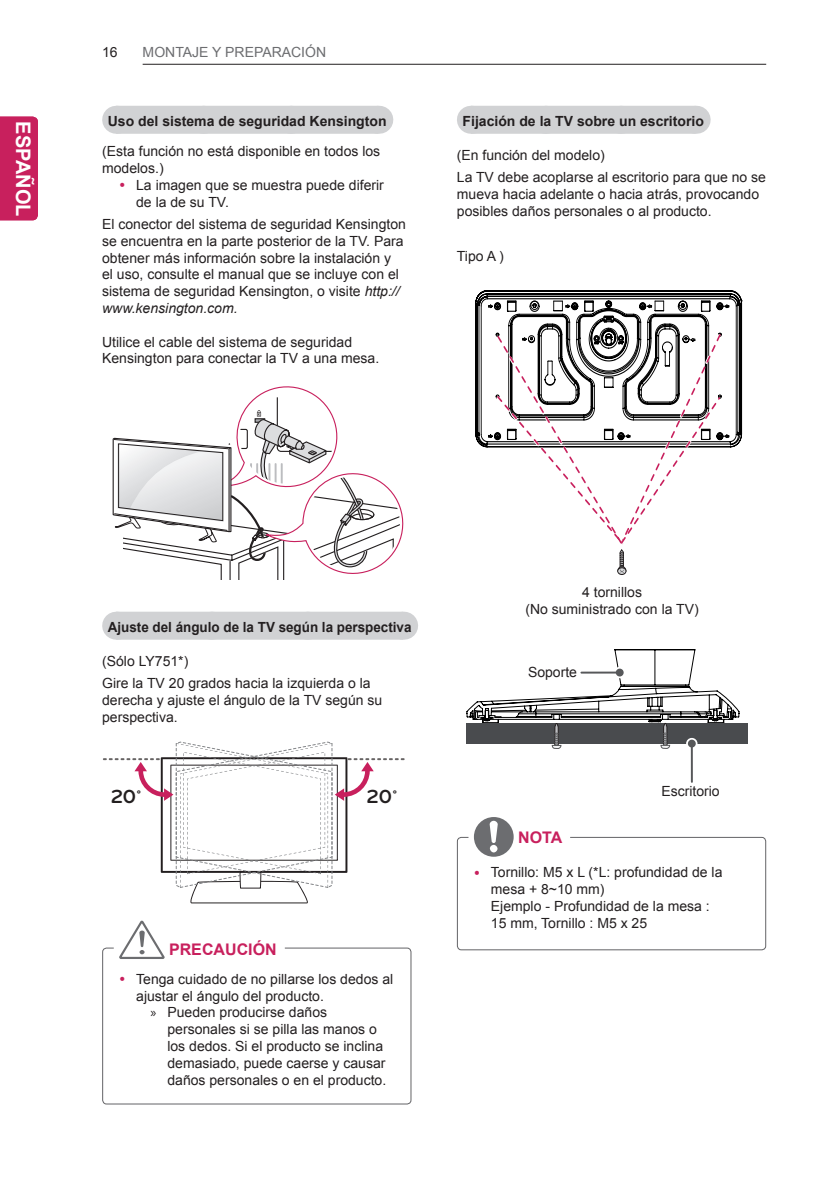
<style>
.page{position:relative;width:840px;height:1191px;background:#fff}
.page>*{position:absolute;margin:0;border:0;box-sizing:border-box;transform-origin:0 0}
.t1{font:700 20px "Arial";color:#fff}
.t2{font:700 19.6px "Bryant LG";color:#231f20}
.t3{font:700 16px "Arial";color:#c8205d}
.t4{font:14px/16.8px "Arial";color:#231f20}
.t5{font:700 14px "Arial";color:#231f20}
.t6{font:700 14px "Arial";color:#231f20;scale:.96 1}
.t7{font:14px "Arial";color:#6c6d70}
.t8{font:700 14px "Arial";color:#fff}
.s1{font-style:italic}
.s2{font-family:"Myriad Pro"}
</style>
<div class="page">
<div style="left:0;top:117px;width:38px;height:103px;background:#c8205d"></div>
<hr style="left:142px;top:64px;width:623px;height:1px;background:#231f20">
<div style="left:116px;top:106px;width:262px;height:28px;background:#d1d2d4"></div>
<svg style="left:378px;top:106px;width:1px;height:28px"></svg>
<div style="left:116px;top:611px;width:287px;height:28px;background:#d1d2d4"></div>
<svg style="left:212px;top:611px;width:143px;height:1px"></svg>
<svg style="left:403px;top:611px;width:1px;height:28px"></svg>
<svg style="left:112px;top:386px;width:292px;height:193px"></svg>
<svg style="left:103px;top:741px;width:301px;height:162px"></svg>
<svg style="left:119px;top:920px;width:45px;height:39px"></svg>
<div style="left:102px;top:947px;width:309px;height:157px;border:1px solid #636366;border-radius:4px"></div>
<div style="left:470px;top:106px;width:225px;height:28px;background:#d1d2d4"></div>
<svg style="left:695px;top:106px;width:1px;height:28px"></svg>
<div style="left:617px;top:567px;width:9px;height:8px;border:1px solid #231f20;border-radius:50%"></div>
<svg style="left:475px;top:290px;width:266px;height:153px;background:#424242"></svg>
<svg style="left:480px;top:296px;width:257px;height:277px"></svg>
<div style="left:466px;top:723px;width:281px;height:21px;background:#494b4e"></div>
<svg style="left:466px;top:649px;width:273px;height:100px"></svg>
<svg style="left:692px;top:749px;width:1px;height:33px"></svg>
<div style="left:685px;top:738px;width:12px;height:11px;border:3px solid #fff;border-radius:50%"></div>
<hr style="left:690px;top:743px;width:2px;height:39px;background:#57585a">
<svg style="left:687px;top:739px;width:8px;height:8px"></svg>
<div style="left:580px;top:670px;width:39px;height:5px;background:#9c9d9e"></div>
<div style="left:613px;top:667px;width:12px;height:11px;border:3px solid #fff;border-radius:50%"></div>
<hr style="left:581px;top:671px;width:38px;height:2px;background:#57585a">
<div style="left:615px;top:668px;width:8px;height:8px;background:#57585a;border-radius:50%"></div>
<svg style="left:473px;top:817px;width:40px;height:39px"></svg>
<div style="left:489px;top:845px;width:8px;height:7px;background:#fff;border-radius:50%"></div>
<div style="left:456px;top:837px;width:309px;height:113px;border:1px solid #636366;border-radius:4px"></div>
<h1 class="t1" style="left:36px;top:121px;width:97px;rotate:90deg">ESPAÑOL</h1>
<p class="t8" style="left:35px;top:154px;width:32px;rotate:90deg">ENG</p>
<p class="t4" style="left:102px;top:44px;width:17px">16</p>
<p class="t7" style="left:142px;top:43px;width:185px">MONTAJE Y PREPARACIÓN</p>
<p class="t5" style="left:108px;top:112px;width:280px">Uso del sistema de seguridad Kensington</p>
<p class="t4" style="left:102px;top:143px;width:279px">(Esta función no está disponible en todos los modelos.)</p>
<p class="t4" style="left:136px;top:177px;width:249px">La imagen que se muestra puede diferir de la de su TV.</p>
<p class="t4" style="left:102px;top:216px;width:305px">El conector del sistema de seguridad Kensington se encuentra en la parte posterior de la TV. Para obtener más información sobre la instalación y<br>el uso, consulte el manual que se incluye con el sistema de seguridad Kensington, o visite <span class="s1">http:// www.kensington.com.</span></p>
<p class="t4" style="left:102px;top:333px;width:278px">Utilice el cable del sistema de seguridad<br>Kensington para conectar la TV a una mesa.</p>
<p class="t5" style="left:462px;top:112px;width:243px">Fijación de la TV sobre un escritorio</p>
<p class="t4" style="left:456px;top:144px;width:310px;line-height:22.4px">(En función del modelo)<br>La TV debe acoplarse al escritorio para que no se</p>
<p class="t4" style="left:456px;top:186px;width:303px">mueva hacia adelante o hacia atrás, provocando posibles daños personales o al producto.</p>
<p class="t4" style="left:456px;top:248px;width:48px">Tipo A )</p>
<p class="t6" style="left:108px;top:618px;width:318px">Ajuste del ángulo de la TV según la perspectiva</p>
<p class="t4" style="left:102px;top:650px;width:270px;line-height:22.4px">(Sólo LY751*)<br>Gire la TV 20 grados hacia la izquierda o la</p>
<p class="t4" style="left:102px;top:692px;width:281px">derecha y ajuste el ángulo de la TV según su perspectiva.</p>
<h2 class="t2" style="left:111px;top:784px;width:32px">20˚</h2>
<h2 class="t2" style="left:366px;top:784px;width:32px">20˚</h2>
<p class="t3" style="left:169px;top:938px;width:109px">PRECAUCIÓN</p>
<p class="t4" style="left:136px;top:970px;width:258px">Tenga cuidado de no pillarse los dedos al</p>
<p class="t4" style="left:136px;top:987px;width:189px">ajustar el ángulo del producto.</p>
<p class="t4" style="left:150px;top:1004px;width:178px"><span class="s2">»</span> Pueden producirse daños</p>
<p class="t4" style="left:167px;top:1021px;width:211px">personales si se pilla las manos o</p>
<p class="t4" style="left:167px;top:1037px;width:217px">los dedos. Si el producto se inclina</p>
<p class="t4" style="left:167px;top:1054px;width:219px">demasiado, puede caerse y causar</p>
<p class="t4" style="left:167px;top:1071px;width:220px">daños personales o en el producto.</p>
<p class="t4" style="left:525px;top:583px;width:175px;text-align:center">4 tornillos<br>(No suministrado con la TV)</p>
<p class="t4" style="left:527px;top:663px;width:51px">Soporte</p>
<p class="t4" style="left:661px;top:782px;width:60px">Escritorio</p>
<p class="t3" style="left:518px;top:826px;width:46px">NOTA</p>
<p class="t4" style="left:490px;top:864px;width:233px">Tornillo: M5 x L (*L: profundidad de la mesa + 8~10 mm)<br>Ejemplo - Profundidad de la mesa :<br>15 mm, Tornillo : M5 x 25</p>
</div>
